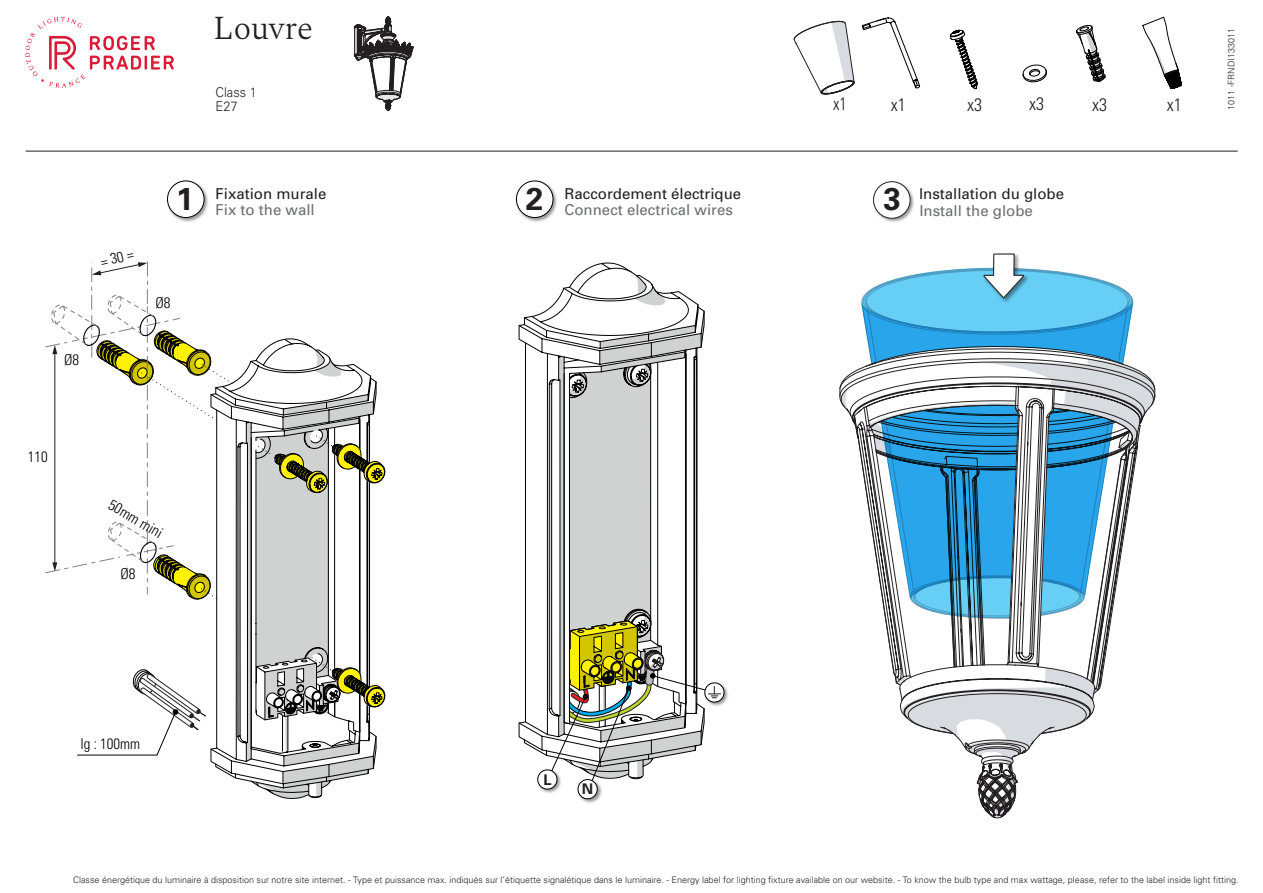
<style>
.page{position:relative;width:1263px;height:893px;background:#fff}
.page>*{position:absolute;margin:0;border:0;box-sizing:border-box;transform-origin:0 0}
.t1{font:300 33px "Spectral";color:#231f20}
.t2{font:700 31.5px "Univers LT Std";color:#231f20}
.t3{font:300 condensed 18px "Univers";color:#231f20}
.t4{font:300 condensed 18px "Univers";color:#231f20;scale:.91 1}
.t5{font:15px "Univers";color:#231f20}
.t6{font:15px "Univers";color:#6c6d70}
.t7{font:300 condensed 15px "Univers";color:#000001}
.t8{font:700 14.7px "Univers LT Std";color:#231f20}
.t9{font:300 13.5px/13.5px "Univers";color:#262324;scale:.95 1}
.t10{font:300 9px "Univers";color:#231f20}
.t11{font:300 9px "Univers";color:#262324}
</style>
<div class="page">
<svg style="left:98px;top:669px;width:108px;height:87px"></svg>
<svg style="left:210px;top:338px;width:167px;height:461px"></svg>
<svg style="left:518px;top:262px;width:187px;height:488px"></svg>
<svg style="left:25px;top:17px;width:149px;height:71px"></svg>
<hr style="left:26px;top:151px;width:1212px;height:1px;background:#231f20">
<svg style="left:949px;top:29px;width:29px;height:61px"></svg>
<svg style="left:1022px;top:64px;width:25px;height:19px"></svg>
<svg style="left:1076px;top:25px;width:30px;height:57px"></svg>
<svg style="left:1142px;top:16px;width:40px;height:73px"></svg>
<svg style="left:861px;top:17px;width:59px;height:72px"></svg>
<img style="left:725px;top:687px;width:3px;height:15px">
<img style="left:582px;top:800px;width:16px;height:3px">
<svg style="left:536px;top:350px;width:189px;height:450px"></svg>
<svg style="left:45px;top:257px;width:188px;height:343px"></svg>
<svg style="left:251px;top:416px;width:134px;height:382px"></svg>
<img style="left:167px;top:180px;width:41px;height:42px">
<div style="left:167px;top:181px;width:37px;height:37px;background:#fff;border-radius:50%"></div>
<div style="left:167px;top:181px;width:37px;height:37px;border:1px solid #000001;border-radius:50%"></div>
<img style="left:515px;top:180px;width:42px;height:42px">
<div style="left:516px;top:181px;width:37px;height:37px;background:#fff;border-radius:50%"></div>
<div style="left:516px;top:181px;width:37px;height:37px;border:1px solid #000001;border-radius:50%"></div>
<svg style="left:793px;top:20px;width:62px;height:75px"></svg>
<svg style="left:354px;top:16px;width:60px;height:95px"></svg>
<img style="left:873px;top:181px;width:41px;height:41px">
<div style="left:873px;top:182px;width:37px;height:36px;background:#fff;border-radius:50%"></div>
<div style="left:873px;top:181px;width:37px;height:37px;border:1px solid #231f20;border-radius:50%"></div>
<svg style="left:839px;top:253px;width:317px;height:566px"></svg>
<h1 class="t1" style="left:213px;top:4px;width:101px">Louvre</h1>
<h3 class="t9" style="left:216px;top:85px;width:45px">Class 1<br>E27</h3>
<h3 class="t7" style="left:64px;top:351px;width:16px">Ø8</h3>
<h3 class="t7" style="left:99px;top:253px;width:35px;rotate:-13deg">= 30 =</h3>
<h2 class="t2" style="left:176px;top:180px;width:19px">1</h2>
<h3 class="t7" style="left:156px;top:294px;width:16px">Ø8</h3>
<h3 class="t5" style="left:216px;top:185px;width:112px">Fixation murale</h3>
<h3 class="t6" style="left:216px;top:201px;width:101px">Fix to the wall</h3>
<h3 class="t7" style="left:28px;top:447px;width:22px">110</h3>
<h3 class="t7" style="left:114px;top:496px;width:61px;rotate:30deg">50mm mini</h3>
<h3 class="t7" style="left:120px;top:565px;width:16px">Ø8</h3>
<h2 class="t2" style="left:526px;top:180px;width:19px">2</h2>
<h3 class="t5" style="left:564px;top:185px;width:178px">Raccordement électrique</h3>
<h3 class="t6" style="left:564px;top:201px;width:170px">Connect electrical wires</h3>
<h3 class="t4" style="left:833px;top:93px;width:17px">x1</h3>
<h3 class="t3" style="left:891px;top:93px;width:16px">x1</h3>
<h3 class="t3" style="left:967px;top:93px;width:16px">x3</h3>
<h3 class="t3" style="left:1029px;top:93px;width:16px">x3</h3>
<h3 class="t3" style="left:1092px;top:93px;width:16px">x3</h3>
<h3 class="t3" style="left:1167px;top:93px;width:16px">x1</h3>
<h2 class="t2" style="left:883px;top:181px;width:19px">3</h2>
<h3 class="t5" style="left:919px;top:185px;width:147px">Installation du globe</h3>
<h3 class="t6" style="left:919px;top:202px;width:115px">Install the globe</h3>
<p class="t11" style="left:1226px;top:110px;width:83px;rotate:-90deg">1011 -FRNDI133011</p>
<h3 class="t7" style="left:80px;top:734px;width:61px">lg : 100mm</h3>
<h3 class="t8" style="left:544px;top:771px;width:10px">L</h3>
<h3 class="t8" style="left:582px;top:780px;width:13px">N</h3>
<p class="t10" style="left:73px;top:874px;width:1167px">Classe énergétique du luminaire à disposition sur notre site internet. - Type et puissance max. indiqués sur l’étiquette signalétique dans le luminaire. - Energy label for lighting fixture available on our website. - To know the bulb type and max wattage, please, refer to the label inside light fitting.</p>
</div>
